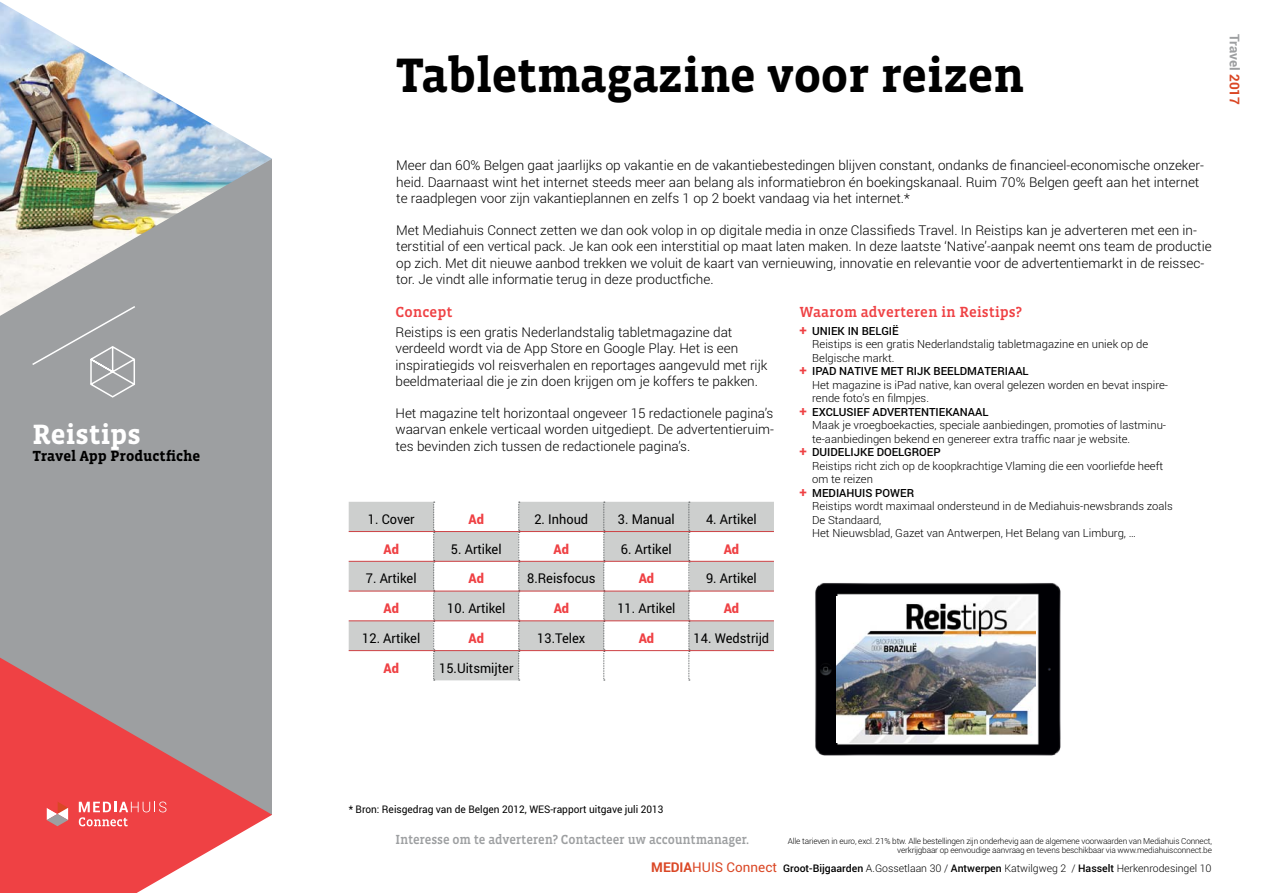
<style>
.page{position:relative;width:1263px;height:893px;background:#fff}
.page>*{position:absolute;margin:0;border:0;box-sizing:border-box;transform-origin:0 0}
.t1{font:700 49.5px "Vista Slab OT";letter-spacing:-.01em;color:#000}
.t2{font:700 28.5px "Vista Slab OT";color:#fff}
.t3{font:500 15px "Vista Slab OT";color:#ef4144}
.t4{font:700 15px "Vista Slab OT";color:#000}
.t5{font:300 13.5px/16.2px "Roboto";color:#000}
.t6{font:13.5px "Roboto";color:#000;scale:.95 1}
.t7{font:500 13.5px "Vista Slab OT";letter-spacing:-.01em;color:#9d9fa1;scale:.95 1}
.t8{font:900 13.5px "Roboto";color:#ef4144;scale:.95 1}
.t9{font:700 13.5px "Roboto";color:#9d9fa1}
.t10{font:300 11.25px "Roboto";color:#000}
.t11{font:500 11.25px "Roboto";color:#000}
.t12{font:300 10.5px "Roboto";color:#000}
.t13{font:10.5px "Roboto";color:#000;scale:.96 1}
.t14{font:300 8.25px/9.3px "Roboto";letter-spacing:-.02em;color:#000;text-align:right}
.s1{color:#da4725}
.s2{font-weight:700;font-size:13.5px;color:#ef4144}
.s3{font-weight:700;font-size:13.5px;color:#da4725}
.s4{font-weight:400;font-size:13.5px;color:#da4725}
.s5{font-weight:500}
</style>
<div class="page">
<div style="left:0;top:159px;width:272px;height:655px;background:#9d9fa1"></div>
<svg style="left:0;top:658px;width:272px;height:235px;fill:#ef4144"></svg>
<svg style="left:47px;top:802px;width:21px;height:24px"></svg>
<svg style="left:79px;top:801px;width:87px;height:25px"></svg>
<img style="left:0;top:2px;width:272px;height:314px">
<svg style="left:31px;top:305px;width:106px;height:93px"></svg>
<svg style="left:349px;top:502px;width:425px;height:178px;fill:#cdcfce"></svg>
<svg style="left:603px;top:502px;width:2px;height:179px"></svg>
<svg style="left:518px;top:502px;width:2px;height:179px"></svg>
<svg style="left:688px;top:502px;width:2px;height:179px"></svg>
<svg style="left:433px;top:502px;width:2px;height:179px"></svg>
<hr style="left:349px;top:531px;width:85px;height:1px;background:#cd4144">
<hr style="left:434px;top:531px;width:85px;height:1px;background:#cd4144">
<hr style="left:349px;top:650px;width:85px;height:1px;background:#cd4144">
<hr style="left:434px;top:650px;width:85px;height:1px;background:#cd4144">
<hr style="left:519px;top:650px;width:85px;height:1px;background:#cd4144">
<hr style="left:604px;top:650px;width:85px;height:1px;background:#cd4144">
<hr style="left:689px;top:650px;width:85px;height:1px;background:#cd4144">
<hr style="left:519px;top:531px;width:85px;height:1px;background:#cd4144">
<hr style="left:604px;top:531px;width:85px;height:1px;background:#cd4144">
<hr style="left:689px;top:531px;width:85px;height:1px;background:#cd4144">
<hr style="left:349px;top:561px;width:85px;height:1px;background:#cd4144">
<hr style="left:434px;top:561px;width:85px;height:1px;background:#cd4144">
<hr style="left:519px;top:561px;width:85px;height:1px;background:#cd4144">
<hr style="left:604px;top:561px;width:85px;height:1px;background:#cd4144">
<hr style="left:689px;top:561px;width:85px;height:1px;background:#cd4144">
<hr style="left:349px;top:591px;width:85px;height:1px;background:#cd4144">
<hr style="left:434px;top:591px;width:85px;height:1px;background:#cd4144">
<hr style="left:519px;top:591px;width:85px;height:1px;background:#cd4144">
<hr style="left:604px;top:591px;width:85px;height:1px;background:#cd4144">
<hr style="left:689px;top:591px;width:85px;height:1px;background:#cd4144">
<hr style="left:349px;top:620px;width:85px;height:1px;background:#cd4144">
<hr style="left:434px;top:620px;width:85px;height:1px;background:#cd4144">
<hr style="left:519px;top:620px;width:85px;height:1px;background:#cd4144">
<hr style="left:604px;top:620px;width:85px;height:1px;background:#cd4144">
<hr style="left:689px;top:620px;width:85px;height:1px;background:#cd4144">
<img style="left:815px;top:583px;width:246px;height:173px">
<img style="left:837px;top:597px;width:199px;height:145px">
<h2 class="t2" style="left:32px;top:419px;width:110px">Reistips</h2>
<p class="t4" style="left:32px;top:449px;width:169px">Travel App Productfiche</p>
<h1 class="t1" style="left:395px;top:50px;width:630px">Tabletmagazine voor reizen</h1>
<p class="t9" style="left:1242px;top:34px;width:72px;rotate:90deg">Travel <span class="s1">2017</span></p>
<p class="t5" style="left:396px;top:158px;width:809px">Meer dan 60% Belgen gaat jaarlijks op vakantie en de vakantiebestedingen blijven constant, ondanks de financieel-economische onzeker&shy;heid. Daarnaast wint het internet steeds meer aan belang als informatiebron én boekingskanaal. Ruim 70% Belgen geeft aan het internet te raadplegen voor zijn vakantieplannen en zelfs 1 op 2 boekt vandaag via het internet.*</p>
<p class="t5" style="left:396px;top:222px;width:817px">Met Mediahuis Connect zetten we dan ook volop in op digitale media in onze Classifieds Travel. In Reistips kan je adverteren met een in&shy;terstitial of een vertical pack. Je kan ook een interstitial op maat laten maken. In deze laatste ‘Native’-aanpak neemt ons team de productie op zich. Met dit nieuwe aanbod trekken we voluit de kaart van vernieuwing, innovatie en relevantie voor de advertentiemarkt in de reissec&shy;tor. Je vindt alle informatie terug in deze productfiche.</p>
<p class="t3" style="left:395px;top:304px;width:58px">Concept</p>
<p class="t5" style="left:395px;top:324px;width:373px">Reistips is een gratis Nederlandstalig tabletmagazine dat verdeeld wordt via de App Store en Google Play. Het is een inspiratiegids vol reisverhalen en reportages aangevuld met rijk beeldmateriaal die je zin doen krijgen om je koffers te pakken.</p>
<p class="t5" style="left:395px;top:405px;width:380px;text-align:justify">Het magazine telt horizontaal ongeveer 15 redactionele pagina’s waarvan enkele verticaal worden uitgediept. De advertentieruim&shy;tes bevinden zich tussen de redactionele pagina’s.</p>
<p class="t6" style="left:368px;top:511px;width:51px">1. Cover</p>
<p class="t8" style="left:469px;top:511px;width:18px">Ad</p>
<p class="t6" style="left:534px;top:511px;width:58px">2. Inhoud</p>
<p class="t6" style="left:618px;top:511px;width:62px">3. Manual</p>
<p class="t6" style="left:706px;top:511px;width:55px">4. Artikel</p>
<p class="t8" style="left:384px;top:541px;width:18px">Ad</p>
<p class="t6" style="left:451px;top:541px;width:55px">5. Artikel</p>
<p class="t8" style="left:554px;top:541px;width:18px">Ad</p>
<p class="t6" style="left:621px;top:541px;width:55px">6. Artikel</p>
<p class="t8" style="left:724px;top:541px;width:18px">Ad</p>
<p class="t6" style="left:366px;top:571px;width:55px">7. Artikel</p>
<p class="t8" style="left:469px;top:571px;width:18px">Ad</p>
<p class="t6" style="left:527px;top:571px;width:73px">8.Reisfocus</p>
<p class="t8" style="left:639px;top:571px;width:18px">Ad</p>
<p class="t6" style="left:706px;top:571px;width:55px">9. Artikel</p>
<p class="t8" style="left:384px;top:600px;width:18px">Ad</p>
<p class="t6" style="left:447px;top:600px;width:63px">10. Artikel</p>
<p class="t8" style="left:554px;top:600px;width:18px">Ad</p>
<p class="t6" style="left:617px;top:600px;width:63px">11. Artikel</p>
<p class="t8" style="left:724px;top:600px;width:18px">Ad</p>
<p class="t6" style="left:362px;top:630px;width:63px">12. Artikel</p>
<p class="t8" style="left:469px;top:630px;width:18px">Ad</p>
<p class="t6" style="left:537px;top:630px;width:52px">13.Telex</p>
<p class="t8" style="left:639px;top:630px;width:18px">Ad</p>
<p class="t6" style="left:694px;top:630px;width:81px">14. Wedstrijd</p>
<p class="t8" style="left:384px;top:660px;width:18px">Ad</p>
<p class="t6" style="left:439px;top:660px;width:80px">15.Uitsmijter</p>
<p class="t3" style="left:799px;top:304px;width:224px">Waarom adverteren in Reistips?</p>
<p class="t11" style="left:799px;top:324px;width:101px"><span class="s2">+</span> UNIEK IN BELGIË</p>
<p class="t10" style="left:812px;top:338px;width:337px">Reistips is een gratis Nederlandstalig tabletmagazine en uniek op de</p>
<p class="t10" style="left:812px;top:351px;width:84px">Belgische markt.</p>
<p class="t11" style="left:799px;top:365px;width:231px"><span class="s2">+</span> IPAD NATIVE MET RIJK BEELDMATERIAAL</p>
<p class="t10" style="left:812px;top:378px;width:357px">Het magazine is iPad native, kan overal gelezen worden en bevat inspire-</p>
<p class="t10" style="left:812px;top:392px;width:118px">rende foto’s en filmpjes.</p>
<p class="t11" style="left:799px;top:405px;width:190px"><span class="s2">+</span> EXCLUSIEF ADVERTENTIEKANAAL</p>
<p class="t10" style="left:812px;top:419px;width:355px">Maak je vroegboekacties, speciale aanbiedingen, promoties of lastminu-</p>
<p class="t10" style="left:812px;top:432px;width:319px">te-aanbiedingen bekend en genereer extra traffic naar je website.</p>
<p class="t11" style="left:799px;top:446px;width:141px"><span class="s2">+</span> DU IDELIJKE DOELGROEP</p>
<p class="t10" style="left:812px;top:459px;width:352px">Reistips richt zich op de koopkrachtige Vlaming die een voorliefde heeft</p>
<p class="t10" style="left:812px;top:473px;width:62px">om te reizen</p>
<p class="t11" style="left:799px;top:486px;width:116px"><span class="s2">+</span> M EDIAHUIS POWER</p>
<p class="t10" style="left:812px;top:500px;width:362px">Reistips wordt maximaal ondersteund in de Mediahuis-newsbrands zoals</p>
<p class="t10" style="left:812px;top:513px;width:71px">De Standaard,</p>
<p class="t10" style="left:812px;top:527px;width:325px">Het Nieuwsblad, Gazet van Antwerpen, Het Belang van Limburg, …</p>
<p class="t13" style="left:349px;top:803px;width:330px">* Bron: Reisgedrag van de Belgen 2012, WES-rapport uitgave juli 2013</p>
<p class="t7" style="left:395px;top:833px;width:374px">Interesse om te adverteren? Contacteer uw accountmanager.</p>
<p class="t14" style="left:788px;top:836px;width:426px">Alle tarieven in euro, excl. 21% btw. Alle bestellingen zijn onderhevig aan de algemene voorwaarden van Mediahuis Connect, verkrijgbaar op eenvoudige aanvraag en tevens beschikbaar via www.mediahuisconnect.be</p>
<p class="t12" style="left:651px;top:862px;width:562px"><span class="s3">MEDIA</span><span class="s4">HUIS connect</span> <span class="s5">GROOT-BIJGAARDEN</span> A.Gossetlaan 30 / <span class="s5">ANTWERPEN</span> Katwilgweg 2 / <span class="s5">HASSELT</span> Herkenrodesingel 10</p>
</div>
